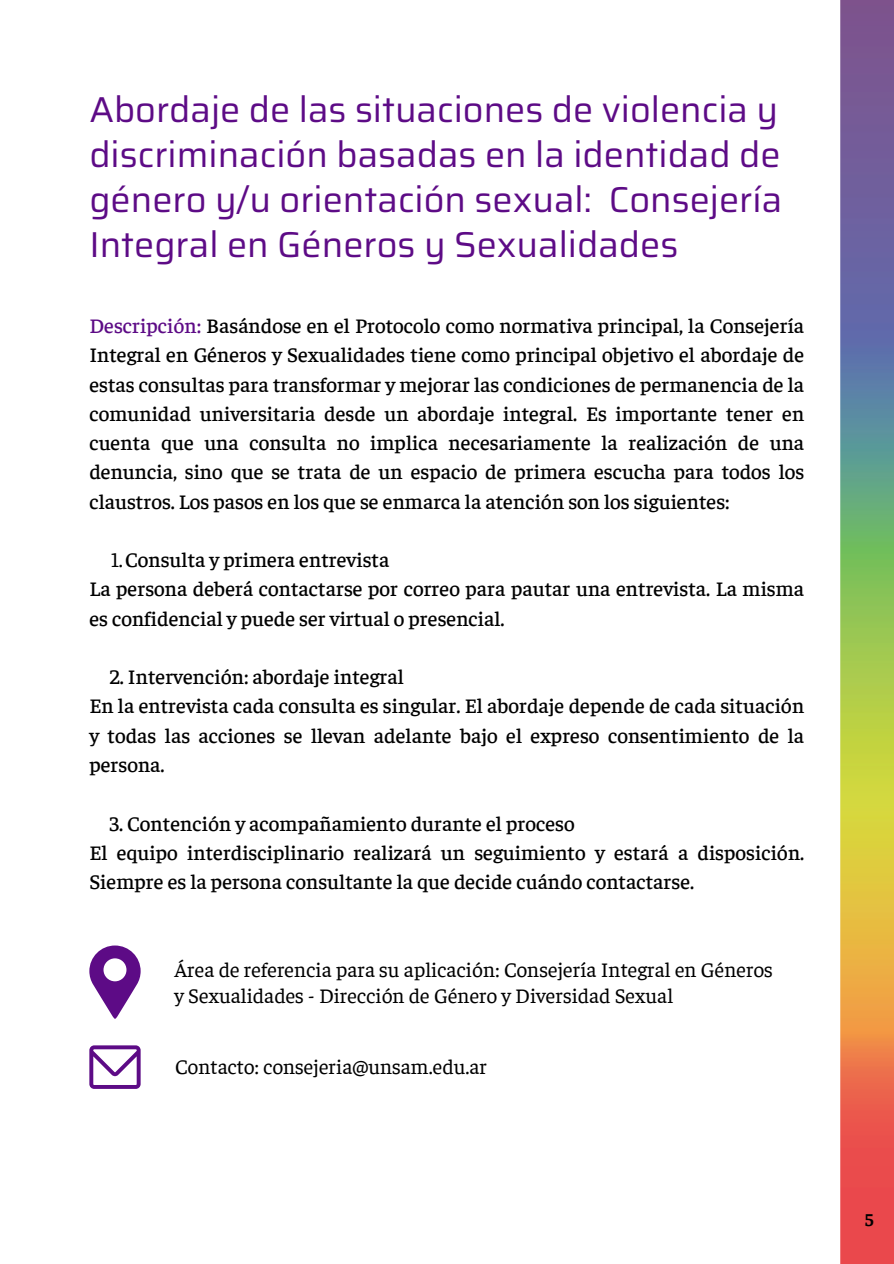
<style>
.page{position:relative;width:894px;height:1264px;background:#fff}
.page>*{position:absolute;margin:0;border:0;box-sizing:border-box;transform-origin:0 0}
.t1{font:36px/45px "Saira UNSAM";color:#5d0b86;text-align:justify}
.t2{font:500 21px/29.2px "Faustina";color:#000}
.t3{font:21px "Faustina";color:#000}
.t4{font:700 18px "Faustina";color:#000}
.s1{color:#5d0b86}
.s2{font-weight:400}
</style>
<div class="page">
<img style="left:840px;top:0;width:53px;height:1263px">
<svg style="left:89px;top:945px;width:52px;height:74px"></svg>
<svg style="left:89px;top:1045px;width:52px;height:43px"></svg>
<p class="t1" style="left:89px;top:87px;width:694px">Abordaje de las situaciones de violencia y discriminación basadas en la identidad de género y/u orientación sexual: Consejería Integral en Géneros y Sexualidades</p>
<h1 class="t2" style="left:89px;top:310px;width:716px;text-align:justify"><span class="s1">Descripción:</span> Basándose en el Protocolo como normativa principal, la Consejería Integral en Géneros y Sexualidades tiene como principal objetivo el abordaje de estas consultas para transformar y mejorar las condiciones de permanencia de la comunidad universitaria desde un abordaje integral. Es importante tener en cuenta que una consulta no implica necesariamente la realización de una denuncia, sino que se trata de un espacio de primera escucha para todos los claustros. Los pasos en los que se enmarca la atención son los siguientes:</h1>
<h2 class="t2" style="left:111px;top:544px;width:280px"><span class="s2">1.</span>Consulta y primera entrevista</h2>
<p class="t2" style="left:89px;top:573px;width:716px">La persona deberá contactarse por correo para pautar una entrevista. La misma es confidencial y puede ser virtual o presencial.</p>
<h2 class="t2" style="left:89px;top:661px;width:716px;text-indent:20px">2. Intervención: abordaje integral<br>En la entrevista cada consulta es singular. El abordaje depende de cada situación y todas las acciones se llevan adelante bajo el expreso consentimiento de la persona.</h2>
<h2 class="t2" style="left:89px;top:807px;width:716px;text-indent:20px">3. Contención y acompañamiento durante el proceso<br>El equipo interdisciplinario realizará un seguimiento y estará a disposición.<br>Siempre es la persona consultante la que decide cuándo contactarse.</h2>
<p class="t3" style="left:174px;top:955px;width:599px">Área de referencia para su aplicación: Consejería Integral en Géneros</p>
<p class="t3" style="left:174px;top:981px;width:500px">y Sexualidades - Dirección de Género y Diversidad Sexual</p>
<p class="t3" style="left:175px;top:1052px;width:313px">Contacto: consejeria@unsam.edu.ar</p>
<p class="t4" style="left:864px;top:1206px;width:10px">5</p>
</div>
